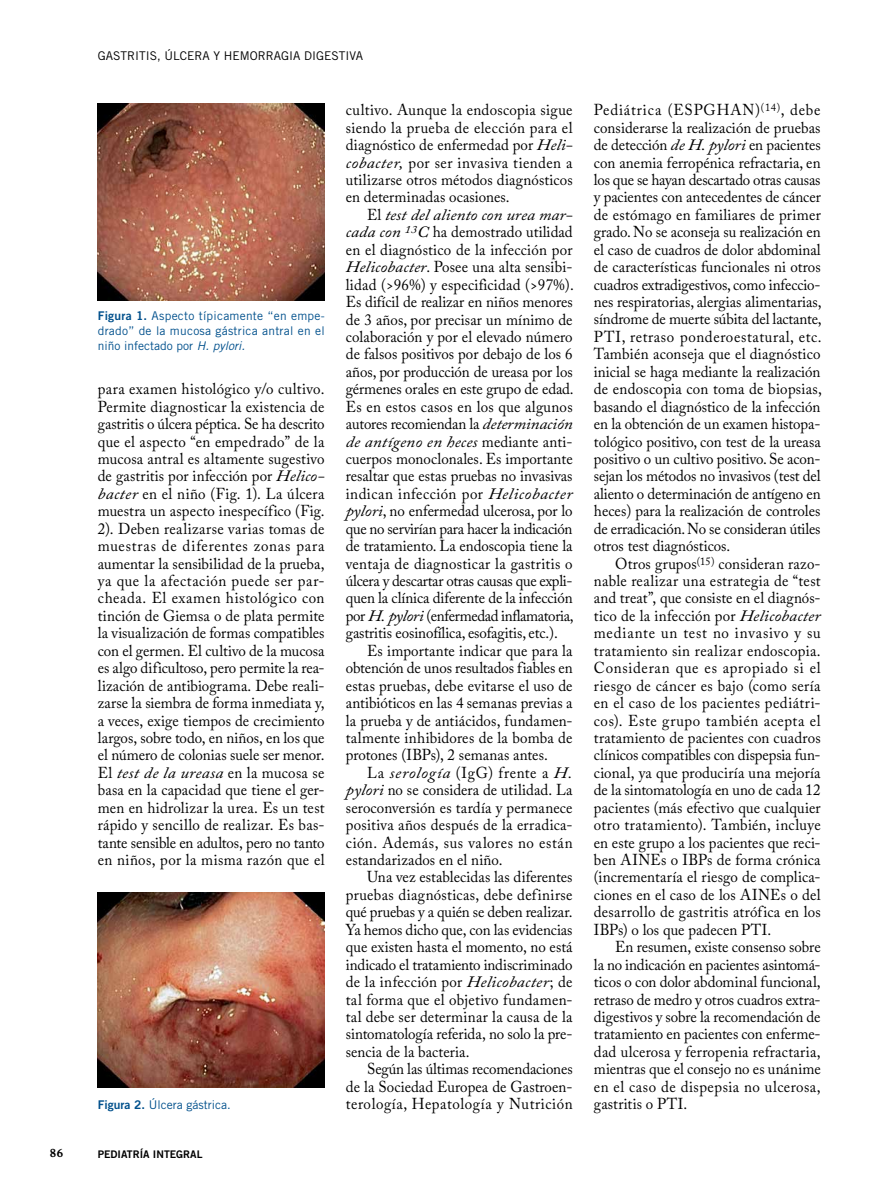
<style>
.page{position:relative;width:893px;height:1191px;background:#fff}
.page>*{position:absolute;margin:0;border:0;box-sizing:border-box;transform-origin:0 0}
.t1{font:15.75px/17.4px "Adobe Caslon Pro";letter-spacing:.005em;color:#000;text-align:justify;scale:.95 1}
.t2{font:700 13.5px "Joanna MT Std";color:#000}
.t3{font:12px/15px "Trade Gothic";letter-spacing:.02em;color:#00508c;text-align:justify}
.t4{font:12px "Trade Gothic";color:#000}
.t5{font:12px "Trade Gothic";color:#00508c}
.t6{font:10.5px "Trade Gothic Bold Two";color:#000}
.s1{font-family:"Trade Gothic Bold Two"}
.s2{font-style:italic}
</style>
<div class="page">
<img style="left:98px;top:104px;width:227px;height:196px">
<img style="left:98px;top:892px;width:227px;height:195px">
<p class="t4" style="left:98px;top:49px;width:267px">Gastritis, úlcera y hemorragia digestiva</p>
<p class="t3" style="left:98px;top:308px;width:228px"><span class="s1">Figura 1.</span> Aspecto típicamente “en empe&shy;drado” de la mucosa gástrica antral en el niño infectado por <span class="s2">H. pylori.</span></p>
<p class="t1" style="left:98px;top:380px;width:240px">para examen histológico y/o cultivo.<br>Permite diagnosticar la existencia de gastritis o úlcera péptica. Se ha descrito que el aspecto “en empedrado” de la mucosa antral es altamente sugestivo de gastritis por infección por <span class="s2">Helico&shy;bacter</span> en el niño (Fig. 1). La úlcera muestra un aspecto inespecífico (Fig.<br>2). Deben realizarse varias tomas de muestras de diferentes zonas para aumentar la sensibilidad de la prueba, ya que la afectación puede ser par&shy;cheada. El examen histológico con tinción de Giemsa o de plata permite la visualización de formas compatibles con el germen. El cultivo de la mucosa es algo dificultoso, pero permite la rea&shy;lización de antibiograma. Debe reali&shy;zarse la siembra de forma inmediata y, a veces, exige tiempos de crecimiento largos, sobre todo, en niños, en los que el número de colonias suele ser menor.<br>El <span class="s2">test de la ureasa</span> en la mucosa se basa en la capacidad que tiene el ger&shy;men en hidrolizar la urea. Es un test rápido y sencillo de realizar. Es bas&shy;tante sensible en adultos, pero no tanto en niños, por la misma razón que el</p>
<p class="t5" style="left:98px;top:1097px;width:134px"><span class="s1">Figura 2.</span> Úlcera gástrica.</p>
<p class="t2" style="left:49px;top:1146px;width:16px">86</p>
<p class="t6" style="left:98px;top:1148px;width:106px">PEDIATRÍA INTEGRAL</p>
<p class="t1" style="left:346px;top:101px;width:240px">cultivo. Aunque la endoscopia sigue siendo la prueba de elección para el diagnóstico de enfermedad por <span class="s2">Heli&shy;cobacter,</span> por ser invasiva tienden a utilizarse otros métodos diagnósticos en determinadas ocasiones.</p>
<p class="t1" style="left:346px;top:206px;width:241px;text-indent:21px">El <span class="s2">test del aliento con urea mar&shy;cada con</span> <sup>13</sup><span class="s2">C</span> ha demostrado utilidad en el diagnóstico de la infección por <span class="s2">Helicobacter</span>. Posee una alta sensibi&shy;lidad (&gt;96%) y especificidad (&gt;97%).<br>Es difícil de realizar en niños menores de 3 años, por precisar un mínimo de colaboración y por el elevado número de falsos positivos por debajo de los 6 años, por producción de ureasa por los gérmenes orales en este grupo de edad.<br>Es en estos casos en los que algunos autores recomiendan la <span class="s2">determinación de antígeno en heces</span> mediante anti&shy;cuerpos monoclonales. Es importante resaltar que estas pruebas no invasivas indican infección por <span class="s2">Helicobacter pylori</span>, no enfermedad ulcerosa, por lo que no servirían para hacer la indicación de tratamiento. La endoscopia tiene la ventaja de diagnosticar la gastritis o úlcera y descartar otras causas que expli&shy;quen la clínica diferente de la infección por <span class="s2">H. pylori</span> (enfermedad inflamatoria, gastritis eosinofílica, esofagitis, etc.).</p>
<p class="t1" style="left:346px;top:641px;width:240px;text-indent:21px">Es importante indicar que para la obtención de unos resultados fiables en estas pruebas, debe evitarse el uso de antibióticos en las 4 semanas previas a la prueba y de antiácidos, fundamen&shy;talmente inhibidores de la bomba de protones (IBPs), 2 semanas antes.</p>
<p class="t1" style="left:346px;top:763px;width:240px;text-indent:21px">La <span class="s2">serología</span> (IgG) frente a <span class="s2">H. pylori</span> no se considera de utilidad. La seroconversión es tardía y permanece positiva años después de la erradica&shy;ción. Además, sus valores no están estandarizados en el niño.</p>
<p class="t1" style="left:346px;top:868px;width:240px;text-indent:21px">Una vez establecidas las diferentes pruebas diagnósticas, debe definirse qué pruebas y a quién se deben realizar.<br>Ya hemos dicho que, con las evidencias que existen hasta el momento, no está indicado el tratamiento indiscriminado de la infección por <span class="s2">Helicobacter</span>; de tal forma que el objetivo fundamen&shy;tal debe ser determinar la causa de la sintomatología referida, no solo la pre&shy;sencia de la bacteria.</p>
<p class="t1" style="left:346px;top:1060px;width:240px;text-indent:21px">Según las últimas recomendaciones de la Sociedad Europea de Gastroen&shy;terología, Hepatología y Nutrición</p>
<p class="t1" style="left:594px;top:101px;width:241px">Pediátrica (ESPGHAN)<sup>(14)</sup>, debe considerarse la realización de pruebas de detección <span class="s2">de H. pylori</span> en pacientes con anemia ferropénica refractaria, en los que se hayan descartado otras causas y pacientes con antecedentes de cáncer de estómago en familiares de primer grado. No se aconseja su realización en el caso de cuadros de dolor abdominal de características funcionales ni otros cuadros extradigestivos, como infeccio&shy;nes respiratorias, alergias alimentarias, síndrome de muerte súbita del lactante, PTI, retraso ponderoestatural, etc.<br>También aconseja que el diagnóstico inicial se haga mediante la realización de endoscopia con toma de biopsias, basando el diagnóstico de la infección en la obtención de un examen histopa&shy;tológico positivo, con test de la ureasa positivo o un cultivo positivo. Se acon&shy;sejan los métodos no invasivos (test del aliento o determinación de antígeno en heces) para la realización de controles de erradicación. No se consideran útiles otros test diagnósticos.</p>
<p class="t1" style="left:594px;top:554px;width:240px;text-indent:21px">Otros grupos<sup>(15)</sup> consideran razo&shy;nable realizar una estrategia de “test and treat”, que consiste en el diagnós&shy;tico de la infección por <span class="s2">Helicobacter </span>mediante un test no invasivo y su tratamiento sin realizar endoscopia.<br>Consideran que es apropiado si el riesgo de cáncer es bajo (como sería en el caso de los pacientes pediátri&shy;cos). Este grupo también acepta el tratamiento de pacientes con cuadros clínicos compatibles con dispepsia fun&shy;cional, ya que produciría una mejoría de la sintomatología en uno de cada 12 pacientes (más efectivo que cualquier otro tratamiento). También, incluye en este grupo a los pacientes que reci&shy;ben AINEs o IBPs de forma crónica (incrementaría el riesgo de complica&shy;ciones en el caso de los AINEs o del desarrollo de gastritis atrófica en los IBPs) o los que padecen PTI.</p>
<p class="t1" style="left:594px;top:938px;width:240px;text-indent:21px">En resumen, existe consenso sobre la no indicación en pacientes asintomá&shy;ticos o con dolor abdominal funcional, retraso de medro y otros cuadros extra&shy;digestivos y sobre la recomendación de tratamiento en pacientes con enferme&shy;dad ulcerosa y ferropenia refractaria, mientras que el consejo no es unánime en el caso de dispepsia no ulcerosa, gastritis o PTI.</p>
</div>
